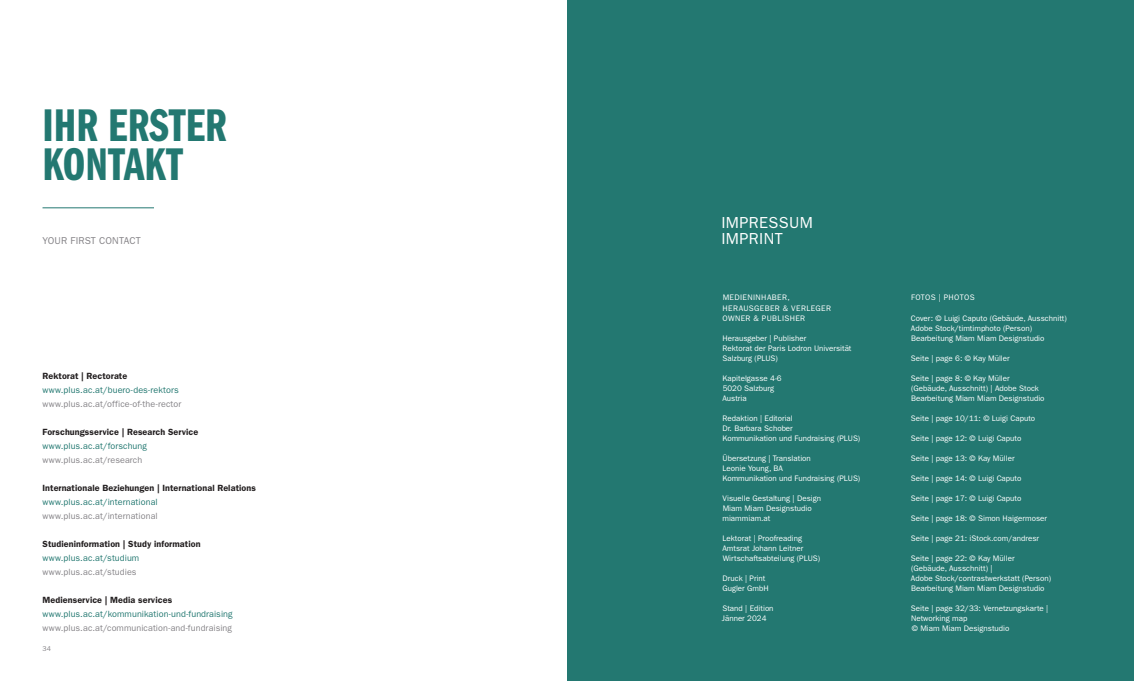
<style>
.page{position:relative;width:1134px;height:681px;background:#fff}
.page>*{position:absolute;margin:0;border:0;box-sizing:border-box;transform-origin:0 0}
.t1{font:47.4px/39.5px "Franklin Gothic Demi Cmpr";color:#237871}
.t2{font:16px/16px "Franklin Gothic";letter-spacing:.025em;color:#fff}
.t3{font:10px "Franklin Gothic";letter-spacing:.01em;color:#858387}
.t4{font:600 9px "Franklin Gothic";letter-spacing:.01em;color:#231f20}
.t5{font:9px "Franklin Gothic";letter-spacing:.01em;color:#858387}
.t6{font:9px "Franklin Gothic";letter-spacing:.01em;color:#237871}
.t7{font:8px/10px "Franklin Gothic";color:#fff}
.t8{font:8px/10px "Franklin Gothic";letter-spacing:.05em;color:#fff}
.t9{font:8px "Franklin Gothic";letter-spacing:.045em;color:#fff}
.t10{font:7px "Franklin Gothic";color:#858387}
</style>
<div class="page">
<div style="left:567px;top:0;width:567px;height:680px;background:#237871"></div>
<hr style="left:43px;top:207px;width:111px;height:1px;background:#237871">
<h1 class="t1" style="left:43px;top:106px;width:186px">IHR ERSTER<br>KONTAKT</h1>
<p class="t3" style="left:43px;top:235px;width:100px">YOUR FIRST CONTACT</p>
<p class="t4" style="left:43px;top:370px;width:86px">Rektorat | Rectorate</p>
<p class="t6" style="left:43px;top:384px;width:138px">www.plus.ac.at/buero-des-rektors</p>
<p class="t5" style="left:43px;top:398px;width:140px">www.plus.ac.at/office-of-the-rector</p>
<p class="t4" style="left:43px;top:426px;width:157px">Forschungsservice | Research Service</p>
<p class="t6" style="left:43px;top:440px;width:106px">www.plus.ac.at/forschung</p>
<p class="t5" style="left:43px;top:454px;width:101px">www.plus.ac.at/research</p>
<p class="t4" style="left:43px;top:482px;width:215px">Internationale Beziehungen | International Relations</p>
<p class="t6" style="left:43px;top:496px;width:117px">www.plus.ac.at/international</p>
<p class="t5" style="left:43px;top:510px;width:117px">www.plus.ac.at/international</p>
<p class="t4" style="left:43px;top:538px;width:160px">Studieninformation | Study information</p>
<p class="t6" style="left:43px;top:552px;width:98px">www.plus.ac.at/studium</p>
<p class="t5" style="left:43px;top:566px;width:96px">www.plus.ac.at/studies</p>
<p class="t4" style="left:43px;top:594px;width:131px">Medienservice | Media services</p>
<p class="t6" style="left:43px;top:608px;width:192px">www.plus.ac.at/kommunikation-und-fundraising</p>
<p class="t5" style="left:43px;top:623px;width:191px">www.plus.ac.at/communication-and-fundraising</p>
<p class="t10" style="left:43px;top:644px;width:10px">34</p>
<h2 class="t2" style="left:721px;top:214px;width:93px">IMPRESSUM<br>IMPRINT</h2>
<p class="t8" style="left:722px;top:293px;width:110px">MEDIENINHABER,<br>HERAUSGEBER &amp; VERLEGER<br>OWNER &amp; PUBLISHER</p>
<p class="t7" style="left:722px;top:333px;width:131px">Herausgeber | Publisher<br>Rektorat der Paris Lodron Universität<br>Salzburg (PLUS)</p>
<p class="t7" style="left:722px;top:373px;width:61px">Kapitelgasse 4-6<br>5020 Salzburg<br>Austria</p>
<p class="t7" style="left:723px;top:413px;width:139px">Redaktion | Editorial<br>Dr. Barbara Schober<br>Kommunikation und Fundraising (PLUS)</p>
<p class="t7" style="left:723px;top:453px;width:139px">Übersetzung | Translation<br>Leonie Young, BA<br>Kommunikation und Fundraising (PLUS)</p>
<p class="t7" style="left:722px;top:493px;width:100px">Visuelle Gestaltung | Design<br>Miam Miam Designstudio miammiam.at</p>
<p class="t7" style="left:722px;top:533px;width:99px">Lektorat | Proofreading<br>Amtsrat Johann Leitner<br>Wirtschaftsabteilung (PLUS)</p>
<p class="t7" style="left:722px;top:573px;width:48px">Druck | Print<br>Gugler GmbH</p>
<p class="t7" style="left:722px;top:603px;width:53px">Stand | Edition<br>Jänner 2024</p>
<p class="t9" style="left:911px;top:293px;width:65px">FOTOS | PHOTOS</p>
<p class="t7" style="left:911px;top:313px;width:157px">Cover: © Luigi Caputo (Gebäude, Ausschnitt)<br>Adobe Stock/timtimphoto (Person)<br>Bearbeitung Miam Miam Designstudio</p>
<p class="t7" style="left:911px;top:353px;width:100px">Seite | page 6: © Kay Müller</p>
<p class="t7" style="left:911px;top:373px;width:135px">Seite | page 8: © Kay Müller (Gebäude, Ausschnitt) | Adobe Stock<br>Bearbeitung Miam Miam Designstudio</p>
<p class="t7" style="left:911px;top:413px;width:126px">Seite | page 10/11: © Luigi Caputo</p>
<p class="t7" style="left:911px;top:433px;width:112px">Seite | page 12: © Luigi Caputo</p>
<p class="t7" style="left:911px;top:453px;width:105px">Seite | page 13: © Kay Müller</p>
<p class="t7" style="left:911px;top:473px;width:112px">Seite | page 14: © Luigi Caputo</p>
<p class="t7" style="left:911px;top:493px;width:112px">Seite | page 17: © Luigi Caputo</p>
<p class="t7" style="left:911px;top:513px;width:138px">Seite | page 18: © Simon Haigermoser</p>
<p class="t7" style="left:911px;top:533px;width:130px">Seite | page 21: iStock.com/andresr</p>
<p class="t7" style="left:911px;top:553px;width:142px">Seite | page 22: © Kay Müller (Gebäude, Ausschnitt) |<br>Adobe Stock/contrastwerkstatt (Person)<br>Bearbeitung Miam Miam Designstudio</p>
<p class="t7" style="left:911px;top:603px;width:139px">Seite | page 32/33: Vernetzungskarte |<br>Networking map<br>© Miam Miam Designstudio</p>
</div>
